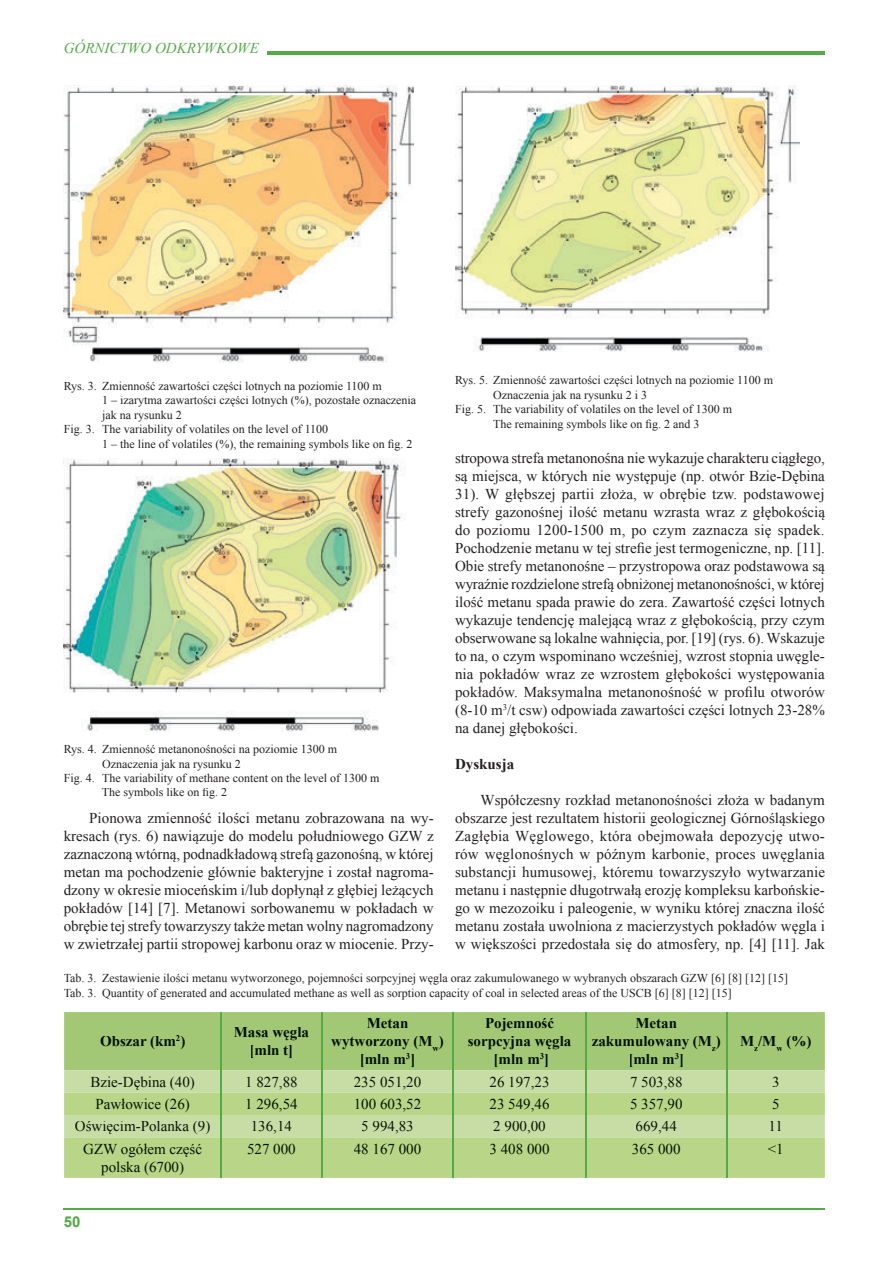
<style>
.page{position:relative;width:893px;height:1263px;background:#fff}
.page>*{position:absolute;margin:0;border:0;box-sizing:border-box;transform-origin:0 0}
.t1{font:15px/18px "Times New Roman";color:#231f20;text-align:justify}
.t2{font:700 15px/18px "Times New Roman";color:#011200;text-align:center}
.t3{font:15px/18px "Times New Roman";color:#031500;text-align:center}
.t4{font:15px "Times New Roman";color:#091705}
.t5{font:italic 15px "Times New Roman";color:#54aa46}
.t6{font:700 15px "Times New Roman";color:#231f20}
.t7{font:700 15px "Arial";color:#54aa46}
.t8{font:12px/14.4px "Times New Roman";color:#231f20}
</style>
<div class="page">
<hr style="left:64px;top:1208px;width:761px;height:1px;background:#54aa46">
<hr style="left:267px;top:51px;width:558px;height:3px;background:#54aa46">
<img style="left:64px;top:85px;width:350px;height:277px">
<img style="left:64px;top:458px;width:339px;height:273px">
<img style="left:455px;top:85px;width:345px;height:267px">
<svg style="left:64px;top:1137px;width:761px;height:41px;background:#b7d588"></svg>
<hr style="left:220px;top:1137px;width:2px;height:41px;background:#54aa46">
<hr style="left:321px;top:1137px;width:1px;height:41px;background:#54aa46">
<hr style="left:453px;top:1137px;width:1px;height:41px;background:#54aa46">
<hr style="left:585px;top:1137px;width:1px;height:41px;background:#54aa46">
<hr style="left:726px;top:1137px;width:1px;height:41px;background:#54aa46">
<svg style="left:64px;top:1012px;width:761px;height:125px;background:#b0d086"></svg>
<div style="left:783px;top:1036px;width:28px;height:13px;background:#a2c875"></div>
<div style="left:91px;top:1076px;width:103px;height:14px;background:#c8dda6"></div>
<div style="left:247px;top:1076px;width:50px;height:13px;background:#c8dda6"></div>
<div style="left:354px;top:1076px;width:67px;height:13px;background:#c8dda6"></div>
<div style="left:490px;top:1076px;width:58px;height:13px;background:#c8dda6"></div>
<div style="left:631px;top:1076px;width:51px;height:13px;background:#c8dda6"></div>
<div style="left:773px;top:1076px;width:5px;height:11px;background:#c8dda6"></div>
<div style="left:96px;top:1098px;width:93px;height:14px;background:#b8d588"></div>
<div style="left:247px;top:1099px;width:50px;height:12px;background:#b8d588"></div>
<div style="left:355px;top:1099px;width:66px;height:12px;background:#b8d588"></div>
<div style="left:490px;top:1099px;width:59px;height:12px;background:#b8d588"></div>
<div style="left:631px;top:1099px;width:51px;height:12px;background:#b8d588"></div>
<div style="left:773px;top:1099px;width:6px;height:10px;background:#b8d588"></div>
<div style="left:76px;top:1121px;width:134px;height:14px;background:#c8dda6"></div>
<div style="left:253px;top:1121px;width:39px;height:13px;background:#c8dda6"></div>
<div style="left:362px;top:1121px;width:51px;height:13px;background:#c8dda6"></div>
<div style="left:494px;top:1121px;width:51px;height:13px;background:#c8dda6"></div>
<div style="left:636px;top:1121px;width:40px;height:13px;background:#c8dda6"></div>
<div style="left:770px;top:1121px;width:11px;height:10px;background:#c8dda6"></div>
<div style="left:84px;top:1143px;width:118px;height:14px;background:#b8d588"></div>
<div style="left:101px;top:1161px;width:83px;height:14px;background:#b8d588"></div>
<div style="left:248px;top:1144px;width:47px;height:10px;background:#b8d588"></div>
<div style="left:354px;top:1144px;width:67px;height:10px;background:#b8d588"></div>
<div style="left:490px;top:1144px;width:60px;height:10px;background:#b8d588"></div>
<div style="left:632px;top:1144px;width:48px;height:10px;background:#b8d588"></div>
<div style="left:768px;top:1144px;width:14px;height:10px;background:#b8d588"></div>
<p class="t5" style="left:64px;top:37px;width:197px">GÓRNICTWO ODKRYWKOWE</p>
<p class="t8" style="left:64px;top:379px;width:320px">Rys. 3. Zmienność zawartości części lotnych na poziomie 1100 m</p>
<p class="t8" style="left:102px;top:393px;width:316px">1 – izarytma zawartości części lotnych (%), pozostałe oznaczenia</p>
<p class="t8" style="left:102px;top:407px;width:81px">jak na rysunku 2</p>
<p class="t8" style="left:64px;top:422px;width:266px">Fig. 3. The variability of volatiles on the level of 1100</p>
<p class="t8" style="left:102px;top:436px;width:312px">1 – the line of volatiles (%), the remaining symbols like on fig. 2</p>
<p class="t8" style="left:64px;top:742px;width:275px">Rys. 4. Zmienność metanonośności na poziomie 1300 m</p>
<p class="t8" style="left:102px;top:756px;width:140px">Oznaczenia jak na rysunku 2</p>
<p class="t8" style="left:64px;top:771px;width:317px">Fig. 4. The variability of methane content on the level of 1300 m</p>
<p class="t8" style="left:102px;top:785px;width:127px">The symbols like on fig. 2</p>
<p class="t1" style="left:64px;top:809px;width:371px;text-indent:26px">Pionowa zmienność ilości metanu zobrazowana na wy&shy;kresach (rys. 6) nawiązuje do modelu południowego GZW z zaznaczoną wtórną, podnadkładową strefą gazonośną, w której metan ma pochodzenie głównie bakteryjne i został nagroma&shy;dzony w okresie mioceńskim i/lub dopłynął z głębiej leżących pokładów [14] [7]. Metanowi sorbowanemu w pokładach w obrębie tej strefy towarzyszy także metan wolny nagromadzony w zwietrzałej partii stropowej karbonu oraz w miocenie. Przy-</p>
<p class="t8" style="left:455px;top:373px;width:320px">Rys. 5. Zmienność zawartości części lotnych na poziomie 1100 m</p>
<p class="t8" style="left:493px;top:387px;width:155px">Oznaczenia jak na rysunku 2 i 3</p>
<p class="t8" style="left:455px;top:402px;width:279px">Fig. 5. The variability of volatiles on the level of 1300 m</p>
<p class="t8" style="left:493px;top:416px;width:208px">The remaining symbols like on fig. 2 and 3</p>
<p class="t1" style="left:455px;top:449px;width:372px">stropowa strefa metanonośna nie wykazuje charakteru ciągłego, są miejsca, w których nie występuje (np. otwór Bzie-Dębina 31). W głębszej partii złoża, w obrębie tzw. podstawowej strefy gazonośnej ilość metanu wzrasta wraz z głębokością do poziomu 1200-1500 m, po czym zaznacza się spadek.<br>Pochodzenie metanu w tej strefie jest termogeniczne, np. [11].<br>Obie strefy metanonośne – przystropowa oraz podstawowa są wyraźnie rozdzielone strefą obniżonej metanonośności, w której ilość metanu spada prawie do zera. Zawartość części lotnych wykazuje tendencję malejącą wraz z głębokością, przy czym obserwowane są lokalne wahnięcia, por. [19] (rys. 6). Wskazuje to na, o czym wspominano wcześniej, wzrost stopnia uwęgle&shy;nia pokładów wraz ze wzrostem głębokości występowania pokładów. Maksymalna metanonośność w profilu otworów (8-10 m<sup>3</sup>/t csw) odpowiada zawartości części lotnych 23-28% na danej głębokości.</p>
<p class="t6" style="left:455px;top:754px;width:61px">Dyskusja</p>
<p class="t1" style="left:455px;top:791px;width:371px;text-indent:26px">Współczesny rozkład metanonośności złoża w badanym obszarze jest rezultatem historii geologicznej Górnośląskiego Zagłębia Węglowego, która obejmowała depozycję utwo&shy;rów węglonośnych w późnym karbonie, proces uwęglania substancji humusowej, któremu towarzyszyło wytwarzanie metanu i następnie długotrwałą erozję kompleksu karbońskie&shy;go w mezozoiku i paleogenie, w wyniku której znaczna ilość metanu została uwolniona z macierzystych pokładów węgla i w większości przedostała się do atmosfery, np. [4] [11]. Jak</p>
<p class="t8" style="left:64px;top:971px;width:726px">Tab. 3. Zestawienie ilości metanu wytworzonego, pojemności sorpcyjnej węgla oraz zakumulowanego w wybranych obszarach GZW [6] [8] [12] [15]<br>Tab. 3. Quantity of generated and accumulated methane as well as sorption capacity of coal in selected areas of the USCB [6] [8] [12] [15]</p>
<p class="t2" style="left:100px;top:1032px;width:87px">Obszar (km<sup>2</sup>)</p>
<p class="t2" style="left:234px;top:1023px;width:77px">Masa węgla [mln t]</p>
<p class="t2" style="left:331px;top:1014px;width:114px">Metan wytworzony (M<sub>w</sub>) [mln m<sup>3</sup>]</p>
<p class="t2" style="left:468px;top:1014px;width:105px">Pojemność sorpcyjna węgla [mln m<sup>3</sup>]</p>
<p class="t2" style="left:592px;top:1014px;width:131px">Metan zakumulowany (M<sub>z</sub>) [mln m<sup>3</sup>]</p>
<p class="t2" style="left:740px;top:1032px;width:73px">M<sub>z</sub>/M<sub>w</sub> (%)</p>
<p class="t4" style="left:90px;top:1071px;width:106px">Bzie-Dębina (40)</p>
<p class="t4" style="left:245px;top:1071px;width:54px">1 827,88</p>
<p class="t4" style="left:354px;top:1071px;width:69px">235 051,20</p>
<p class="t4" style="left:490px;top:1071px;width:61px">26 197,23</p>
<p class="t4" style="left:630px;top:1071px;width:54px">7 503,88</p>
<p class="t4" style="left:772px;top:1071px;width:9px">3</p>
<p class="t3" style="left:95px;top:1095px;width:96px">Pawłowice (26)</p>
<p class="t3" style="left:245px;top:1095px;width:54px">1 296,54</p>
<p class="t3" style="left:354px;top:1095px;width:69px">100 603,52</p>
<p class="t3" style="left:490px;top:1095px;width:61px">23 549,46</p>
<p class="t3" style="left:630px;top:1095px;width:54px">5 357,90</p>
<p class="t3" style="left:772px;top:1095px;width:9px">5</p>
<p class="t4" style="left:75px;top:1116px;width:137px">Oświęcim-Polanka (9)</p>
<p class="t4" style="left:251px;top:1116px;width:43px">136,14</p>
<p class="t4" style="left:361px;top:1116px;width:54px">5 994,83</p>
<p class="t4" style="left:493px;top:1116px;width:54px">2 900,00</p>
<p class="t4" style="left:636px;top:1116px;width:43px">669,44</p>
<p class="t4" style="left:769px;top:1116px;width:16px">11</p>
<p class="t3" style="left:83px;top:1139px;width:120px">GZW ogółem część polska (6700)</p>
<p class="t3" style="left:247px;top:1139px;width:50px">527 000</p>
<p class="t3" style="left:354px;top:1139px;width:69px">48 167 000</p>
<p class="t3" style="left:490px;top:1139px;width:61px">3 408 000</p>
<p class="t3" style="left:632px;top:1139px;width:50px">365 000</p>
<p class="t3" style="left:768px;top:1139px;width:17px">&lt;1</p>
<p class="t7" style="left:64px;top:1212px;width:18px">50</p>
</div>
